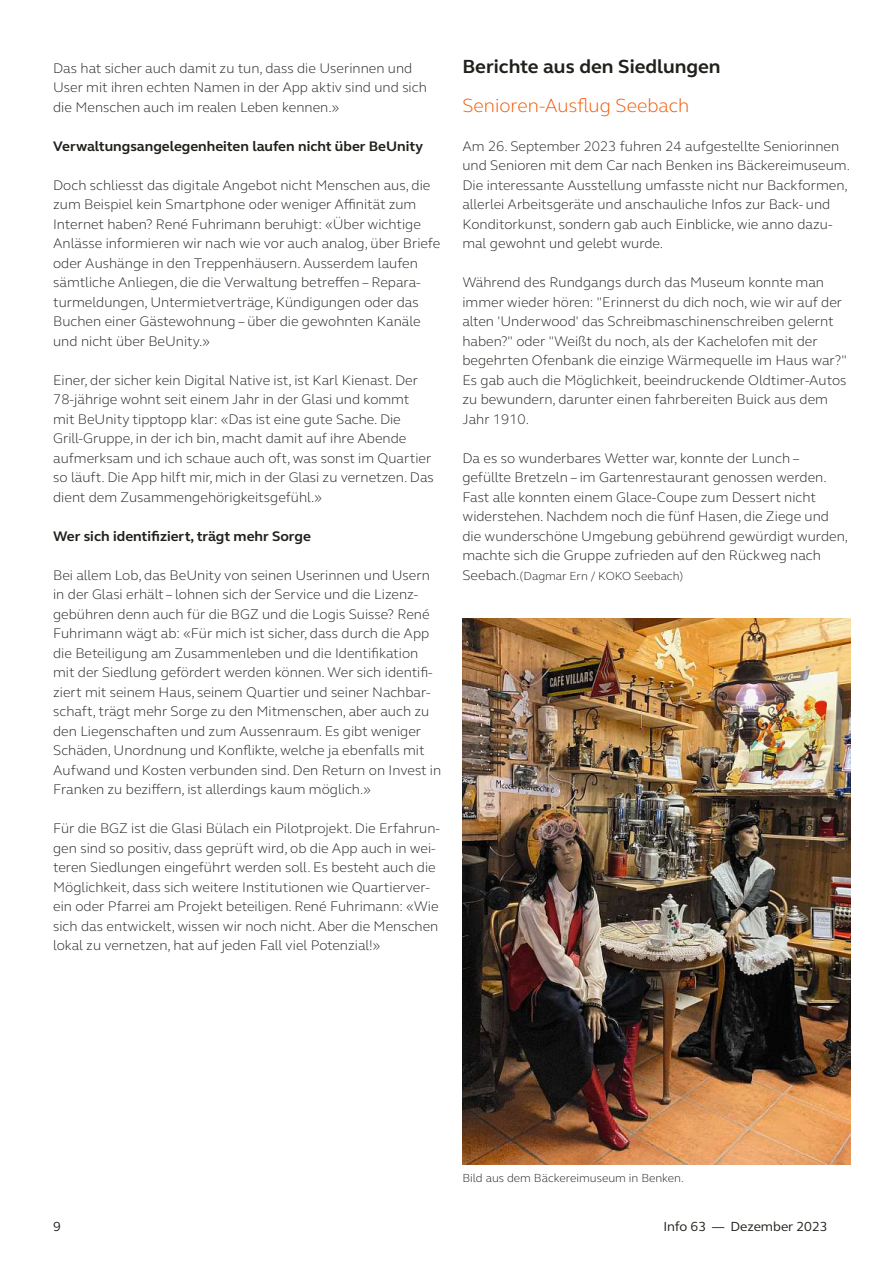
<style>
.page{position:relative;width:893px;height:1263px;background:#fff}
.page>*{position:absolute;margin:0;border:0;box-sizing:border-box;transform-origin:0 0}
.t1{font:700 19.5px "FS Elliot";color:#21201c}
.t2{font:300 19.5px "FS Elliot";color:#f15600}
.t3{font:300 14.25px/19.5px "FS Elliot";color:#21201c}
.t4{font:700 14.25px "FS Elliot";color:#21201c}
.t5{font:13.5px "FS Elliot";color:#21201c}
.t6{font:300 12px "FS Elliot";color:#21201c}
.s1{font-size:14.25px}
</style>
<div class="page">
<img style="left:462px;top:619px;width:388px;height:546px">
<p class="t3" style="left:53px;top:60px;width:375px">Das hat sicher auch damit zu tun, dass die Userinnen und<br>User mit ihren echten Namen in der App aktiv sind und sich die Menschen auch im realen Leben kennen.»</p>
<p class="t4" style="left:53px;top:141px;width:371px">Verwaltungsangelegenheiten laufen nicht über BeUnity</p>
<p class="t3" style="left:53px;top:177px;width:389px">Doch schliesst das digitale Angebot nicht Menschen aus, die zum Beispiel kein Smartphone oder weniger Affinität zum Internet haben? René Fuhrimann beruhigt: «Über wichtige Anlässe informieren wir nach wie vor auch analog, über Briefe oder Aushänge in den Treppenhäusern. Ausserdem laufen sämtliche Anliegen, die die Verwaltung betreffen – Repara&shy;turmeldungen, Untermietverträge, Kündigungen oder das Buchen einer Gästewohnung – über die gewohnten Kanäle und nicht über BeUnity.»</p>
<p class="t3" style="left:53px;top:372px;width:382px">Einer, der sicher kein Digital Native ist, ist Karl Kienast. Der 78-jährige wohnt seit einem Jahr in der Glasi und kommt mit BeUnity tipptopp klar: «Das ist eine gute Sache. Die Grill-Gruppe, in der ich bin, macht damit auf ihre Abende aufmerksam und ich schaue auch oft, was sonst im Quartier so läuft. Die App hilft mir, mich in der Glasi zu vernetzen. Das dient dem Zusammengehörigkeitsgefühl.»</p>
<p class="t4" style="left:53px;top:531px;width:259px">Wer sich identifiziert, trägt mehr Sorge</p>
<p class="t3" style="left:53px;top:567px;width:390px">Bei allem Lob, das BeUnity von seinen Userinnen und Usern in der Glasi erhält – lohnen sich der Service und die Lizenz&shy;gebühren denn auch für die BGZ und die Logis Suisse? René Fuhrimann wägt ab: «Für mich ist sicher, dass durch die App die Beteiligung am Zusammenleben und die Identifikation mit der Siedlung gefördert werden können. Wer sich identifi&shy;ziert mit seinem Haus, seinem Quartier und seiner Nachbar&shy;schaft, trägt mehr Sorge zu den Mitmenschen, aber auch zu den Liegenschaften und zum Aussenraum. Es gibt weniger Schäden, Unordnung und Konflikte, welche ja ebenfalls mit Aufwand und Kosten verbunden sind. Den Return on Invest in Franken zu beziffern, ist allerdings kaum möglich.»</p>
<p class="t3" style="left:53px;top:820px;width:388px">Für die BGZ ist die Glasi Bülach ein Pilotprojekt. Die Erfahrun&shy;gen sind so positiv, dass geprüft wird, ob die App auch in wei&shy;teren Siedlungen eingeführt werden soll. Es besteht auch die Möglichkeit, dass sich weitere Institutionen wie Quartierver&shy;ein oder Pfarrei am Projekt beteiligen. René Fuhrimann: «Wie sich das entwickelt, wissen wir noch nicht. Aber die Menschen lokal zu vernetzen, hat auf jeden Fall viel Potenzial!»</p>
<h1 class="t1" style="left:462px;top:59px;width:260px">Berichte aus den Siedlungen</h1>
<h1 class="t2" style="left:462px;top:97px;width:228px">Senioren-Ausflug Seebach</h1>
<p class="t3" style="left:462px;top:138px;width:389px">Am 26. September 2023 fuhren 24 aufgestellte Seniorinnen und Senioren mit dem Car nach Benken ins Bäckereimuseum.<br>Die interessante Ausstellung umfasste nicht nur Backformen, allerlei Arbeitsgeräte und anschauliche Infos zur Back- und Konditorkunst, sondern gab auch Einblicke, wie anno dazu&shy;mal gewohnt und gelebt wurde.</p>
<p class="t3" style="left:462px;top:274px;width:386px">Während des Rundgangs durch das Museum konnte man immer wieder hören: "Erinnerst du dich noch, wie wir auf der alten 'Underwood' das Schreibmaschinenschreiben gelernt haben?" oder "Weißt du noch, als der Kachelofen mit der begehrten Ofenbank die einzige Wärmequelle im Haus war?" Es gab auch die Möglichkeit, beeindruckende Oldtimer-Autos zu bewundern, darunter einen fahrbereiten Buick aus dem Jahr 1910.</p>
<p class="t3" style="left:462px;top:450px;width:387px">Da es so wunderbares Wetter war, konnte der Lunch – gefüllte Bretzeln – im Gartenrestaurant genossen werden.<br>Fast alle konnten einem Glace-Coupe zum Dessert nicht widerstehen. Nachdem noch die fünf Hasen, die Ziege und die wunderschöne Umgebung gebührend gewürdigt wurden, machte sich die Gruppe zufrieden auf den Rückweg nach</p>
<p class="t6" style="left:462px;top:571px;width:223px"><span class="s1">Seebach.</span>(Dagmar Ern / KOKO Seebach)</p>
<p class="t6" style="left:462px;top:1173px;width:223px">Bild aus dem Bäckereimuseum in Benken.</p>
<p class="t5" style="left:53px;top:1217px;width:9px">9</p>
<p class="t5" style="left:663px;top:1217px;width:166px">Info 63 — Dezember 2023</p>
</div>
